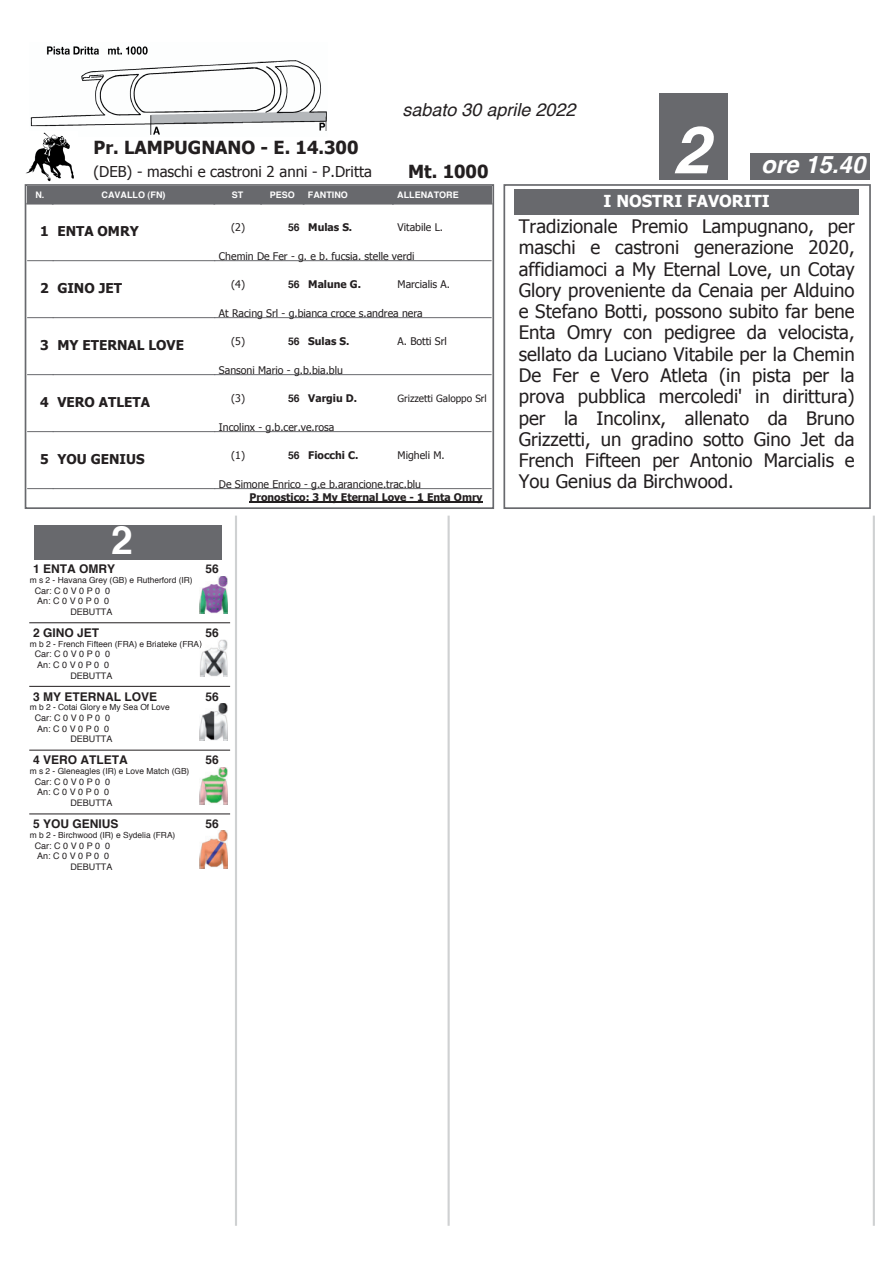
<style>
.page{position:relative;width:893px;height:1263px;background:#fff}
.page>*{position:absolute;margin:0;border:0;box-sizing:border-box;transform-origin:0 0}
.t1{font:italic 700 66px "Helvetica";color:#fff}
.t2{font:700 39px "Helvetica";color:#fff}
.t3{font:italic 700 24px "Helvetica";color:#fff}
.t4{font:18.6px/21.3px "Tahoma";color:#231f20;text-align:justify}
.t5{font:700 18px "Tahoma";color:#231f20}
.t6{font:italic 18px "Helvetica";color:#231f20}
.t7{font:700 16.5px "Tahoma";color:#fff}
.t8{font:15px "Tahoma";color:#231f20}
.t9{font:700 13.5px "Tahoma";color:#231f20}
.t10{font:700 12px "Helvetica";color:#231f20}
.t11{font:10.5px "Tahoma";color:#231f20}
.t12{font:700 10.5px "Tahoma";color:#231f20}
.t13{font:9.9px "Tahoma";color:#231f20}
.t14{font:9px "Helvetica";color:#231f20}
.t15{font:700 9px "Helvetica";color:#fff}
.t16{font:8.4px "Helvetica";color:#231f20}
.s1{font-family:"Helvetica"}
</style>
<div class="page">
<img style="left:30px;top:46px;width:297px;height:89px">
<img style="left:26px;top:132px;width:52px;height:50px">
<hr style="left:235px;top:517px;width:2px;height:708px;background:#cfd1d2">
<hr style="left:448px;top:517px;width:2px;height:708px;background:#cfd1d2">
<hr style="left:873px;top:517px;width:2px;height:708px;background:#cfd1d2">
<div style="left:659px;top:94px;width:68px;height:85px;background:#68696d"></div>
<div style="left:750px;top:153px;width:120px;height:26px;background:#68696d"></div>
<div style="left:25px;top:184px;width:469px;height:325px;border:2px solid #68696d"></div>
<div style="left:27px;top:187px;width:26px;height:17px;background:#68696d"></div>
<hr style="left:27px;top:203px;width:26px;height:2px;background:#68696d">
<div style="left:53px;top:187px;width:161px;height:17px;background:#68696d"></div>
<hr style="left:53px;top:203px;width:161px;height:2px;background:#68696d">
<div style="left:214px;top:187px;width:47px;height:17px;background:#68696d"></div>
<hr style="left:214px;top:203px;width:47px;height:2px;background:#68696d">
<div style="left:261px;top:187px;width:43px;height:17px;background:#68696d"></div>
<hr style="left:261px;top:203px;width:43px;height:2px;background:#68696d">
<div style="left:304px;top:187px;width:89px;height:17px;background:#68696d"></div>
<hr style="left:304px;top:203px;width:89px;height:2px;background:#68696d">
<div style="left:393px;top:187px;width:99px;height:17px;background:#68696d"></div>
<hr style="left:393px;top:203px;width:99px;height:2px;background:#68696d">
<svg style="left:28px;top:260px;width:25px;height:1px"></svg>
<hr style="left:53px;top:260px;width:162px;height:1px;background:#68696d">
<hr style="left:215px;top:260px;width:276px;height:1px;background:#68696d">
<svg style="left:28px;top:317px;width:25px;height:1px"></svg>
<hr style="left:53px;top:317px;width:162px;height:1px;background:#68696d">
<hr style="left:215px;top:317px;width:276px;height:1px;background:#68696d">
<svg style="left:28px;top:374px;width:25px;height:1px"></svg>
<hr style="left:53px;top:374px;width:162px;height:1px;background:#68696d">
<hr style="left:215px;top:374px;width:276px;height:1px;background:#68696d">
<svg style="left:28px;top:431px;width:25px;height:1px"></svg>
<hr style="left:53px;top:431px;width:162px;height:1px;background:#68696d">
<hr style="left:215px;top:431px;width:276px;height:1px;background:#68696d">
<svg style="left:28px;top:488px;width:25px;height:1px"></svg>
<hr style="left:53px;top:488px;width:162px;height:1px;background:#68696d">
<hr style="left:215px;top:488px;width:276px;height:1px;background:#68696d">
<hr style="left:250px;top:501px;width:233px;height:1px;background:#231f20">
<div style="left:503px;top:184px;width:368px;height:325px;border:2px solid #68696d"></div>
<div style="left:514px;top:189px;width:345px;height:26px;background:#68696d"></div>
<div style="left:34px;top:525px;width:187px;height:34px;background:#68696d"></div>
<img style="left:200px;top:576px;width:27px;height:37px">
<hr style="left:30px;top:622px;width:200px;height:1px;background:#231f20">
<img style="left:200px;top:640px;width:27px;height:37px">
<hr style="left:30px;top:686px;width:200px;height:1px;background:#231f20">
<img style="left:200px;top:703px;width:27px;height:37px">
<hr style="left:30px;top:750px;width:200px;height:1px;background:#231f20">
<img style="left:200px;top:767px;width:27px;height:37px">
<hr style="left:30px;top:814px;width:200px;height:1px;background:#231f20">
<img style="left:200px;top:831px;width:27px;height:37px">
<p class="t6" style="left:402px;top:95px;width:175px">sabato 30 aprile 2022</p>
<p class="t5" style="left:94px;top:136px;width:266px">Pr. LAMPUGNANO - E. 14.300</p>
<p class="t8" style="left:94px;top:162px;width:280px">(DEB) - maschi e castroni 2 anni - P.Dritta</p>
<p class="t5" style="left:408px;top:160px;width:82px">Mt. 1000</p>
<h1 class="t1" style="left:673px;top:96px;width:38px">2</h1>
<p class="t3" style="left:761px;top:145px;width:106px">ore 15.40</p>
<p class="t15" style="left:35px;top:187px;width:10px">N.</p>
<p class="t15" style="left:102px;top:187px;width:65px">CAVALLO (FN)</p>
<p class="t15" style="left:232px;top:187px;width:13px">ST</p>
<p class="t15" style="left:270px;top:187px;width:27px">PESO</p>
<p class="t15" style="left:308px;top:187px;width:41px">FANTINO</p>
<p class="t15" style="left:397px;top:187px;width:63px">ALLENATORE</p>
<p class="t9" style="left:40px;top:223px;width:100px">1 ENTA OMRY</p>
<p class="t11" style="left:219px;top:249px;width:197px">Chemin De Fer - g. e b. fucsia. stelle verdi</p>
<p class="t11" style="left:231px;top:221px;width:15px">(2)</p>
<p class="t12" style="left:288px;top:221px;width:66px"><span class="s1">56</span> Mulas S.</p>
<p class="t11" style="left:398px;top:221px;width:47px">Vitabile L.</p>
<p class="t9" style="left:40px;top:280px;width:83px">2 GINO JET</p>
<p class="t11" style="left:231px;top:278px;width:15px">(4)</p>
<p class="t12" style="left:288px;top:278px;width:74px"><span class="s1">56</span> Malune G.</p>
<p class="t11" style="left:398px;top:278px;width:54px">Marcialis A.</p>
<p class="t11" style="left:219px;top:306px;width:205px">At Racing Srl - g.bianca croce s.andrea nera</p>
<p class="t9" style="left:40px;top:337px;width:145px">3 MY ETERNAL LOVE</p>
<p class="t11" style="left:231px;top:335px;width:15px">(5)</p>
<p class="t12" style="left:288px;top:335px;width:63px"><span class="s1">56</span> Sulas S.</p>
<p class="t11" style="left:398px;top:335px;width:51px">A. Botti Srl</p>
<p class="t11" style="left:219px;top:363px;width:125px">Sansoni Mario - g.b.bia.blu</p>
<p class="t9" style="left:40px;top:394px;width:111px">4 VERO ATLETA</p>
<p class="t11" style="left:231px;top:392px;width:15px">(3)</p>
<p class="t12" style="left:288px;top:392px;width:70px"><span class="s1">56</span> Vargiu D.</p>
<p class="t13" style="left:398px;top:392px;width:91px">Grizzetti Galoppo Srl</p>
<p class="t11" style="left:219px;top:420px;width:117px">Incolinx - g.b.cer.ve.rosa</p>
<p class="t9" style="left:40px;top:451px;width:106px">5 YOU GENIUS</p>
<p class="t11" style="left:231px;top:449px;width:15px">(1)</p>
<p class="t12" style="left:288px;top:449px;width:72px"><span class="s1">56</span> Fiocchi C.</p>
<p class="t11" style="left:398px;top:449px;width:49px">Migheli M.</p>
<p class="t12" style="left:250px;top:490px;width:234px">Pronostico: 3 My Eternal Love - 1 Enta Omry</p>
<p class="t11" style="left:219px;top:477px;width:204px">De Simone Enrico - g.e b.arancione.trac.blu</p>
<h2 class="t2" style="left:111px;top:509px;width:23px">2</h2>
<p class="t10" style="left:33px;top:559px;width:84px">1 ENTA OMRY</p>
<p class="t10" style="left:205px;top:559px;width:15px">56</p>
<p class="t16" style="left:30px;top:573px;width:164px">m s 2 - Havana Grey (GB) e Rutherford (IR)</p>
<p class="t14" style="left:35px;top:584px;width:77px">Car: C 0 V 0 P 0 0</p>
<p class="t14" style="left:37px;top:594px;width:74px">An: C 0 V 0 P 0 0</p>
<p class="t14" style="left:70px;top:605px;width:44px">DEBUTTA</p>
<p class="t10" style="left:33px;top:623px;width:68px">2 GINO JET</p>
<p class="t10" style="left:205px;top:623px;width:15px">56</p>
<p class="t16" style="left:30px;top:637px;width:174px">m b 2 - French Fifteen (FRA) e Briateke (FRA)</p>
<p class="t14" style="left:35px;top:647px;width:77px">Car: C 0 V 0 P 0 0</p>
<p class="t14" style="left:37px;top:658px;width:74px">An: C 0 V 0 P 0 0</p>
<p class="t14" style="left:70px;top:668px;width:44px">DEBUTTA</p>
<p class="t10" style="left:33px;top:687px;width:126px">3 MY ETERNAL LOVE</p>
<p class="t10" style="left:205px;top:687px;width:15px">56</p>
<p class="t16" style="left:30px;top:701px;width:142px">m b 2 - Cotai Glory e My Sea Of Love</p>
<p class="t14" style="left:35px;top:711px;width:77px">Car: C 0 V 0 P 0 0</p>
<p class="t14" style="left:37px;top:721px;width:74px">An: C 0 V 0 P 0 0</p>
<p class="t14" style="left:70px;top:732px;width:44px">DEBUTTA</p>
<p class="t10" style="left:33px;top:750px;width:96px">4 VERO ATLETA</p>
<p class="t10" style="left:205px;top:750px;width:15px">56</p>
<p class="t16" style="left:30px;top:764px;width:161px">m s 2 - Gleneagles (IR) e Love Match (GB)</p>
<p class="t14" style="left:35px;top:775px;width:77px">Car: C 0 V 0 P 0 0</p>
<p class="t14" style="left:37px;top:785px;width:74px">An: C 0 V 0 P 0 0</p>
<p class="t14" style="left:70px;top:796px;width:44px">DEBUTTA</p>
<p class="t10" style="left:33px;top:814px;width:87px">5 YOU GENIUS</p>
<p class="t10" style="left:205px;top:814px;width:15px">56</p>
<p class="t16" style="left:30px;top:828px;width:147px">m b 2 - Birchwood (IR) e Sydelia (FRA)</p>
<p class="t14" style="left:35px;top:838px;width:77px">Car: C 0 V 0 P 0 0</p>
<p class="t14" style="left:37px;top:849px;width:74px">An: C 0 V 0 P 0 0</p>
<p class="t14" style="left:70px;top:860px;width:44px">DEBUTTA</p>
<p class="t7" style="left:604px;top:190px;width:168px">I NOSTRI FAVORITI</p>
<p class="t4" style="left:519px;top:215px;width:337px">Tradizionale Premio Lampugnano, per maschi e castroni generazione 2020, affidiamoci a My Eternal Love, un Cotay Glory proveniente da Cenaia per Alduino e Stefano Botti, possono subito far bene Enta Omry con pedigree da velocista, sellato da Luciano Vitabile per la Chemin De Fer e Vero Atleta (in pista per la prova pubblica mercoledi' in dirittura) per la Incolinx, allenato da Bruno Grizzetti, un gradino sotto Gino Jet da French Fifteen per Antonio Marcialis e You Genius da Birchwood.</p>
</div>
